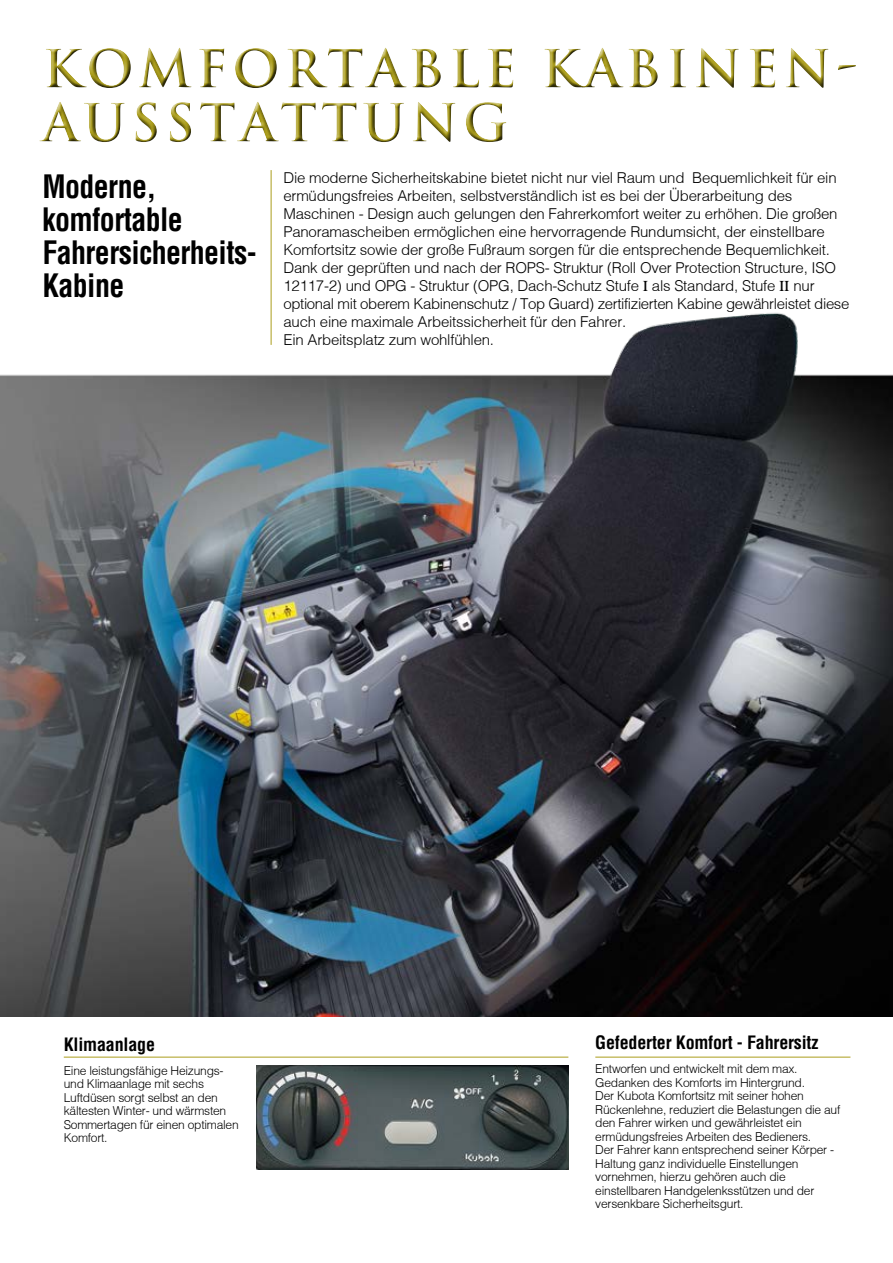
<style>
.page{position:relative;width:893px;height:1263px;background:#fff}
.page>*{position:absolute;margin:0;border:0;box-sizing:border-box;transform-origin:0 0}
.t1{font:700 51px/54px "Trajan Pro";letter-spacing:.09em;color:#ab9d1c}
.t2{font:700 condensed 31.5px/33px "Helvetica";letter-spacing:-.02em;color:#000;scale:.95 1}
.t3{font:700 condensed 18px "Helvetica";letter-spacing:-.01em;color:#000}
.t4{font:300 15px/18px "Helvetica";letter-spacing:-.015em;color:#000}
.t5{font:300 12.3px/13.5px "Helvetica";letter-spacing:-.02em;color:#000}
.s1{font-family:"Bask Old Face";font-weight:400}
</style>
<div class="page">
<div style="left:36px;top:46px;width:824px;height:100px;background:#000;opacity:.75"></div>
<img style="left:256px;top:1065px;width:312px;height:105px">
<img style="left:0;top:304px;width:893px;height:712px">
<hr style="left:64px;top:1057px;width:504px;height:1px;background:#ab9d1c">
<hr style="left:271px;top:170px;width:1px;height:175px;background:#ab9d1c">
<hr style="left:595px;top:1057px;width:255px;height:1px;background:#ab9d1c">
<h1 class="t1" style="left:43px;top:42px;width:817px">KOMFORTABLE KABINEN-<br>AUSSTATTUNG</h1>
<h2 class="t2" style="left:43px;top:169px;width:227px">Moderne, komfortable<br>Fahrersicherheits-<br>Kabine</h2>
<p class="t4" style="left:283px;top:169px;width:567px">Die moderne Sicherheitskabine bietet nicht nur viel Raum und Bequemlichkeit für ein ermüdungsfreies Arbeiten, selbstverständlich ist es bei der Überarbeitung des Maschinen - Design auch gelungen den Fahrerkomfort weiter zu erhöhen. Die großen Panoramascheiben ermöglichen eine hervorragende Rundumsicht, der einstellbare Komfortsitz sowie der große Fußraum sorgen für die entsprechende Bequemlichkeit.<br>Dank der geprüften und nach der ROPS- Struktur (Roll Over Protection Structure, ISO 12117-2) und OPG - Struktur (OPG, Dach-Schutz Stufe <span class="s1">I</span> als Standard, Stufe <span class="s1">II</span> nur optional mit oberem Kabinenschutz / Top Guard) zertifizierten Kabine gewährleistet diese auch eine maximale Arbeitssicherheit für den Fahrer.<br>Ein Arbeitsplatz zum wohlfühlen.</p>
<p class="t3" style="left:64px;top:1033px;width:93px">Klimaanlage</p>
<p class="t5" style="left:64px;top:1063px;width:176px">Eine leistungsfähige Heizungs&shy;und Klimaanlage mit sechs<br>Luftdüsen sorgt selbst an den kältesten Winter- und wärmsten<br>Sommertagen für einen optimalen<br>Komfort.</p>
<p class="t3" style="left:595px;top:1031px;width:225px">Gefederter Komfort - Fahrersitz</p>
<p class="t5" style="left:595px;top:1062px;width:247px">Entworfen und entwickelt mit dem max.<br>Gedanken des Komforts im Hintergrund.<br>Der Kubota Komfortsitz mit seiner hohen Rückenlehne, reduziert die Belastungen die auf den Fahrer wirken und gewährleistet ein ermüdungsfreies Arbeiten des Bedieners.<br>Der Fahrer kann entsprechend seiner Körper - Haltung ganz individuelle Einstellungen vornehmen, hierzu gehören auch die einstellbaren Handgelenksstützen und der versenkbare Sicherheitsgurt.</p>
</div>
